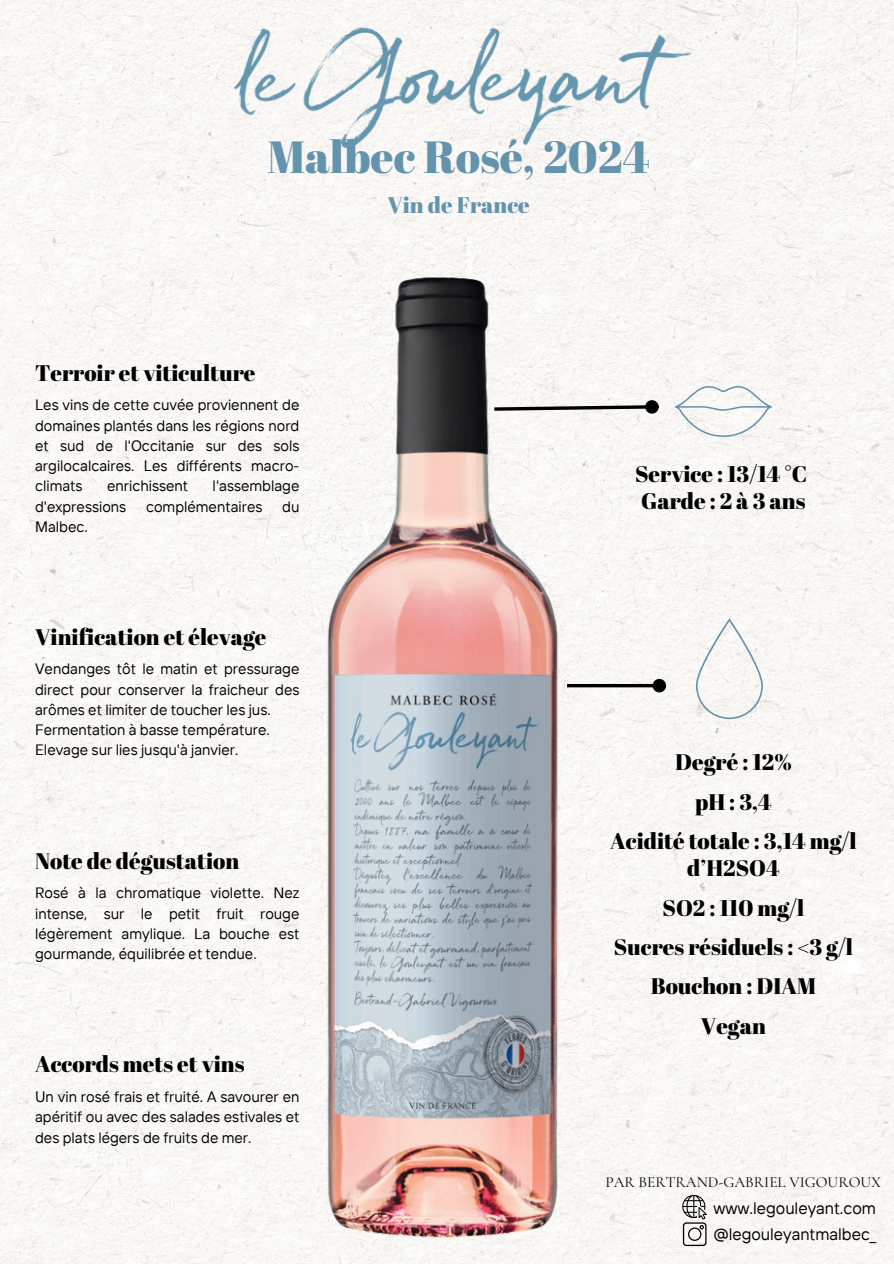
<style>
.page{position:relative;width:894px;height:1264px;background:#fff}
.page>*{position:absolute;margin:0;border:0;box-sizing:border-box;transform-origin:0 0}
.t1{font:45px "Abril Fatface";color:#6493ad}
.t2{font:22.5px/27.2px "Abril Fatface";color:#000;text-align:center}
.t3{font:22.5px "Abril Fatface";color:#6493ad}
.t4{font:16.65px "TT Interphases";color:#000}
.t5{font:15.45px "Cormorant Garamond";color:#000}
.t6{font:15px/20.2px "TT Interphases";color:#000;text-align:justify}
</style>
<div class="page">
<div style="left:0;top:0;width:893px;height:1263px;background:#faf8f5"></div>
<svg style="left:674px;top:381px;width:97px;height:56px"></svg>
<svg style="left:695px;top:618px;width:67px;height:101px"></svg>
<svg style="left:572px;top:403px;width:75px;height:9px"></svg>
<div style="left:646px;top:402px;width:10px;height:10px;background:#000;border-radius:50%"></div>
<div style="left:645px;top:400px;width:13px;height:14px;border:3px solid #000;border-radius:50%"></div>
<hr style="left:567px;top:684px;width:86px;height:3px;background:#000">
<div style="left:654px;top:680px;width:10px;height:10px;background:#000;border-radius:50%"></div>
<div style="left:652px;top:679px;width:14px;height:13px;border:3px solid #000;border-radius:50%"></div>
<img style="left:321px;top:247px;width:251px;height:1016px">
<img style="left:180px;top:15px;width:553px;height:139px">
<svg style="left:682px;top:1194px;width:24px;height:51px"></svg>
<p class="t1" style="left:267px;top:125px;width:384px">Malbec Rosé, 2024</p>
<p class="t3" style="left:387px;top:189px;width:144px">Vin de France</p>
<p class="t2" style="left:35px;top:359px;width:222px">Terroir et viticulture</p>
<h2 class="t6" style="left:35px;top:394px;width:266px">Les vins de cette cuvée proviennent de domaines plantés dans les régions nord et sud de l'Occitanie sur des sols argilocalcaires. Les différents macro&shy;climats</h2>
<h2 class="t6" style="left:107px;top:475px;width:83px">enrichissent</h2>
<h2 class="t6" style="left:212px;top:475px;width:88px">l'assemblage</h2>
<h2 class="t6" style="left:35px;top:496px;width:93px">d'expressions</h2>
<h2 class="t6" style="left:146px;top:496px;width:118px">complémentaires</h2>
<h2 class="t6" style="left:282px;top:496px;width:19px">du</h2>
<h2 class="t6" style="left:35px;top:516px;width:54px">Malbec.</h2>
<p class="t2" style="left:35px;top:622px;width:233px">Vinification et élevage</p>
<p class="t6" style="left:35px;top:658px;width:266px">Vendanges tôt le matin et pressurage direct pour conserver la fraicheur des arômes et limiter de toucher les jus.</p>
<h2 class="t6" style="left:35px;top:719px;width:236px">Fermentation à basse température.</h2>
<p class="t6" style="left:35px;top:739px;width:205px">Elevage sur lies jusqu'à janvier.</p>
<h2 class="t2" style="left:35px;top:846px;width:205px">Note de dégustation</h2>
<h1 class="t6" style="left:35px;top:882px;width:266px">Rosé à la chromatique violette. Nez intense, sur le petit fruit rouge légèrement amylique. La bouche est gourmande, équilibrée et tendue.</h1>
<h2 class="t2" style="left:35px;top:1049px;width:211px">Accords mets et vins</h2>
<p class="t6" style="left:35px;top:1086px;width:266px">Un vin rosé frais et fruité. A savourer en apéritif ou avec des salades estivales et des plats légers de fruits de mer.</p>
<h2 class="t2" style="left:635px;top:460px;width:174px;text-align:left">Service : 13/14 °C<br>Garde : 2 à 3 ans</h2>
<p class="t2" style="left:675px;top:748px;width:118px">Degré : 12%</p>
<p class="t2" style="left:695px;top:787px;width:78px">pH : 3,4</p>
<p class="t2" style="left:610px;top:826px;width:248px">Acidité totale : 3,14 mg/l d’H2SO4</p>
<p class="t2" style="left:662px;top:893px;width:143px">SO2 : 110 mg/l</p>
<h2 class="t2" style="left:613px;top:932px;width:241px">Sucres résiduels : &lt;3 g/l</h2>
<h2 class="t2" style="left:650px;top:972px;width:166px">Bouchon : DIAM</h2>
<h2 class="t2" style="left:700px;top:1011px;width:66px">Vegan</h2>
<h2 class="t5" style="left:605px;top:1172px;width:277px">PAR BERTRAND-GABRIEL VIGOUROUX</h2>
<h2 class="t4" style="left:713px;top:1196px;width:164px">www.legouleyant.com</h2>
<h2 class="t4" style="left:713px;top:1222px;width:164px">@legouleyantmalbec_</h2>
</div>
